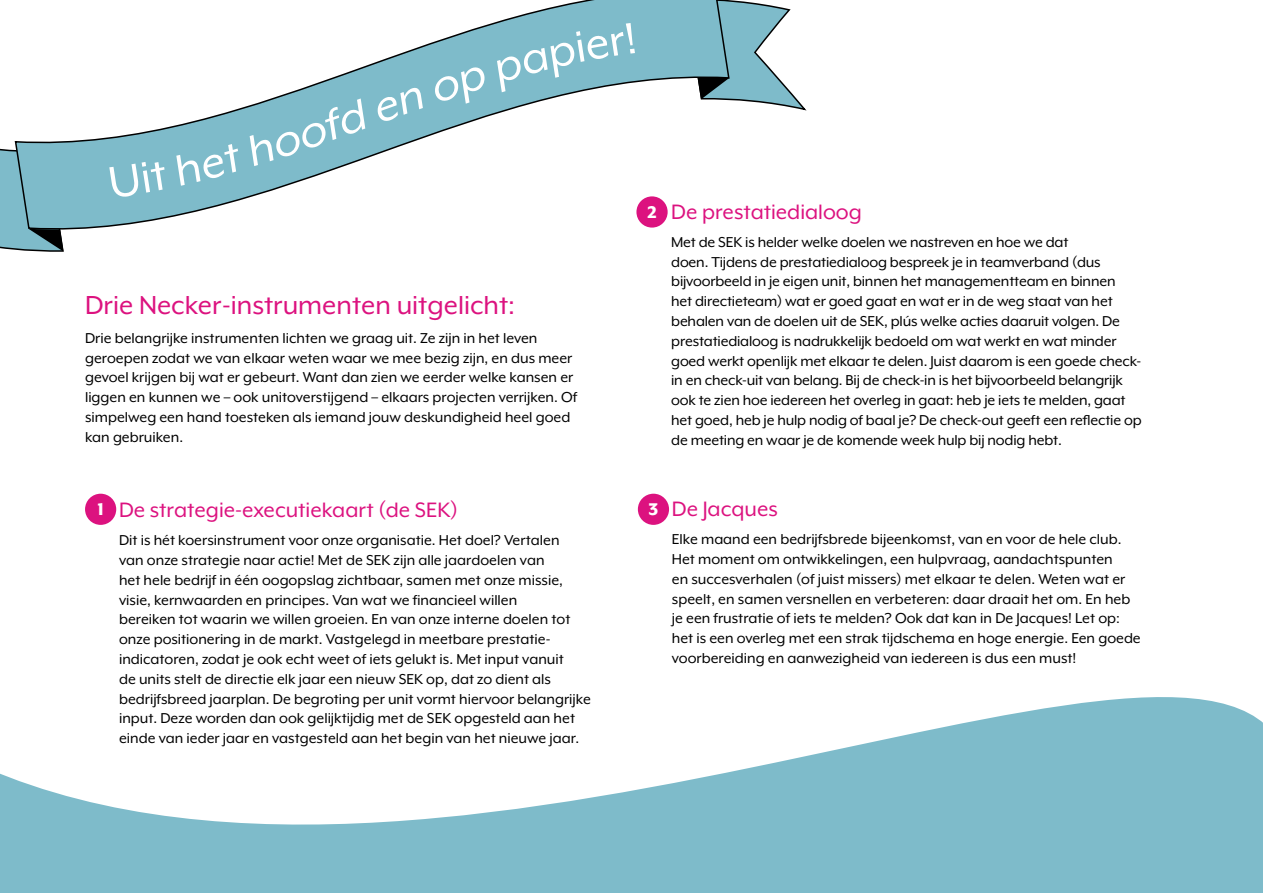
<style>
.page{position:relative;width:1263px;height:893px;background:#fff}
.page>*{position:absolute;margin:0;border:0;box-sizing:border-box;transform-origin:0 0}
.t1{font:30px "Mr Eaves XL Mod OT";color:#dc127f}
.t2{font:24px "Mr Eaves XL Mod OT";color:#dc127f}
.t3{font:800 19.5px "Mr Eaves XL Mod OT";color:#fff}
.t4{font:16.5px/19.8px "Mr Eaves XL Mod OT";color:#000}
</style>
<div class="page">
<svg style="left:0;top:148px;width:64px;height:104px;background:#79acb9"></svg>
<svg style="left:14px;top:0;width:670px;height:241px"></svg>
<svg style="left:684px;top:0;width:123px;height:111px"></svg>
<svg style="left:109px;top:162px;width:56px;height:36px"></svg>
<svg style="left:176px;top:144px;width:62px;height:42px"></svg>
<svg style="left:250px;top:98px;width:115px;height:68px;background:#91c4d0"></svg>
<svg style="left:377px;top:86px;width:46px;height:36px"></svg>
<svg style="left:434px;top:66px;width:51px;height:38px"></svg>
<svg style="left:497px;top:23px;width:138px;height:69px;background:#92c4d0"></svg>
<svg style="left:0;top:697px;width:1263px;height:196px;fill:#7ebbca"></svg>
<div style="left:636px;top:196px;width:32px;height:32px;background:#dc127f;border-radius:50%"></div>
<div style="left:85px;top:494px;width:31px;height:31px;background:#dc127f;border-radius:50%"></div>
<div style="left:638px;top:494px;width:31px;height:31px;background:#dc127f;border-radius:50%"></div>
<h1 class="t1" style="left:85px;top:290px;width:432px">Drie Necker-instrumenten uitgelicht:</h1>
<p class="t4" style="left:85px;top:328px;width:494px">Drie belangrijke instrumenten lichten we graag uit. Ze zijn in het leven geroepen zodat we van elkaar weten waar we mee bezig zijn, en dus meer gevoel krijgen bij wat er gebeurt. Want dan zien we eerder welke kansen er liggen en kunnen we – ook unitoverstijgend – elkaars projecten verrijken. Of simpelweg een hand toesteken als iemand jouw deskundigheid heel goed kan gebruiken.</p>
<p class="t3" style="left:647px;top:201px;width:11px">2</p>
<h2 class="t2" style="left:671px;top:199px;width:192px">De prestatiedialoog</h2>
<p class="t4" style="left:671px;top:232px;width:472px">Met de SEK is helder welke doelen we nastreven en hoe we dat<br>doen. Tijdens de prestatiedialoog bespreek je in teamverband (dus bijvoorbeeld in je eigen unit, binnen het managementteam en binnen<br>het directieteam) wat er goed gaat en wat er in de weg staat van het behalen van de doelen uit de SEK, plús welke acties daaruit volgen. De prestatiedialoog is nadrukkelijk bedoeld om wat werkt en wat minder goed werkt openlijk met elkaar te delen. Juist daarom is een goede check&shy;in en check-uit van belang. Bij de check-in is het bijvoorbeeld belangrijk ook te zien hoe iedereen het overleg in gaat: heb je iets te melden, gaat het goed, heb je hulp nodig of baal je? De check-out geeft een reflectie op de meeting en waar je de komende week hulp bij nodig hebt.</p>
<h2 class="t2" style="left:119px;top:498px;width:340px">De strategie-executiekaart (de SEK)</h2>
<p class="t4" style="left:119px;top:530px;width:473px">Dit is hét koersinstrument voor onze organisatie. Het doel? Vertalen<br>van onze strategie naar actie! Met de SEK zijn alle jaardoelen van<br>het hele bedrijf in één oogopslag zichtbaar, samen met onze missie, visie, kernwaarden en principes. Van wat we financieel willen<br>bereiken tot waarin we willen groeien. En van onze interne doelen tot onze positionering in de markt. Vastgelegd in meetbare prestatie&shy;indicatoren, zodat je ook echt weet of iets gelukt is. Met input vanuit<br>de units stelt de directie elk jaar een nieuw SEK op, dat zo dient als bedrijfsbreed jaarplan. De begroting per unit vormt hiervoor belangrijke input. Deze worden dan ook gelijktijdig met de SEK opgesteld aan het einde van ieder jaar en vastgesteld aan het begin van het nieuwe jaar.</p>
<p class="t3" style="left:97px;top:498px;width:8px">1</p>
<p class="t3" style="left:648px;top:498px;width:11px">3</p>
<h2 class="t2" style="left:672px;top:497px;width:107px">De Jacques</h2>
<p class="t4" style="left:672px;top:529px;width:470px">Elke maand een bedrijfsbrede bijeenkomst, van en voor de hele club.<br>Het moment om ontwikkelingen, een hulpvraag, aandachtspunten<br>en succesverhalen (of juist missers) met elkaar te delen. Weten wat er speelt, en samen versnellen en verbeteren: daar draait het om. En heb je een frustratie of iets te melden? Ook dat kan in De Jacques! Let op: het is een overleg met een strak tijdschema en hoge energie. Een goede voorbereiding en aanwezigheid van iedereen is dus een must!</p>
</div>
